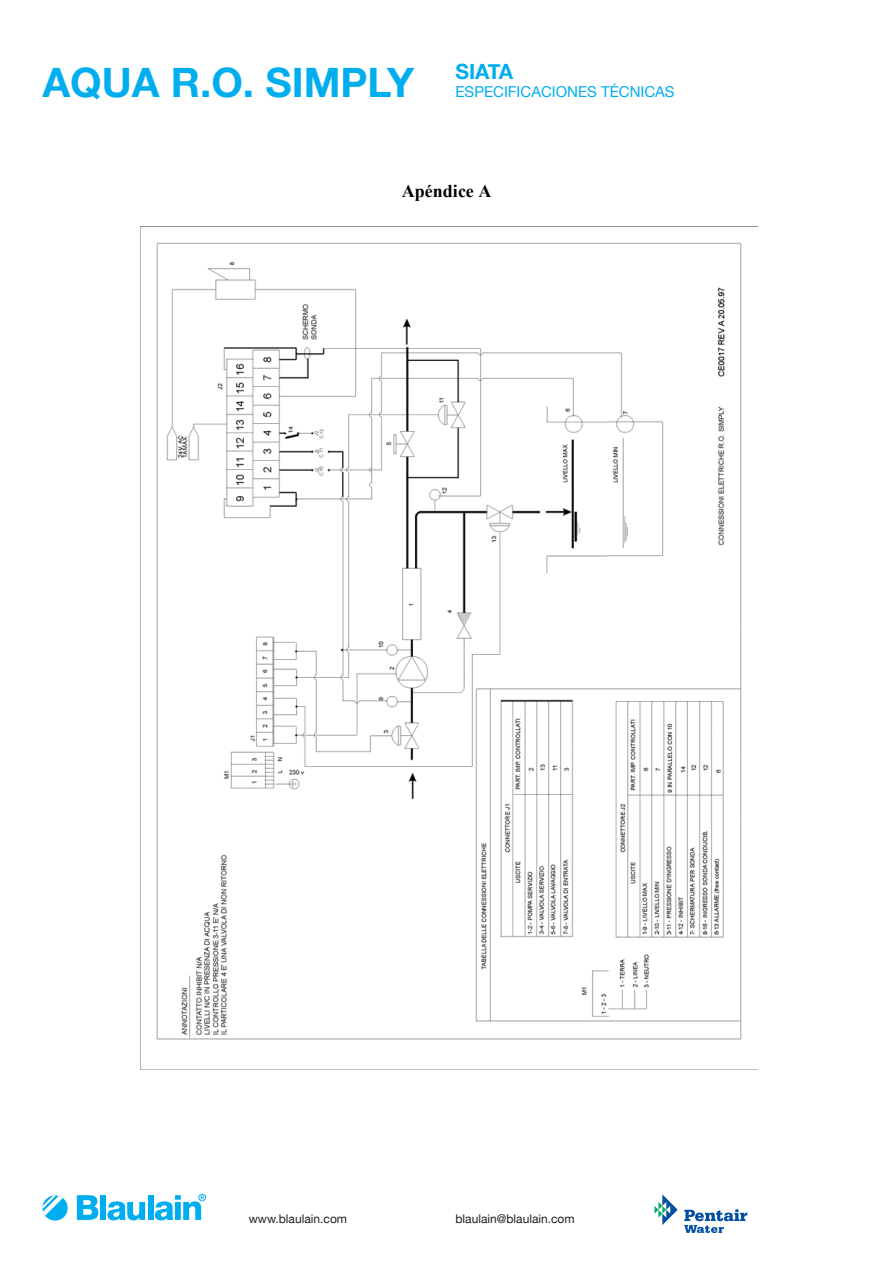
<style>
.page{position:relative;width:893px;height:1263px;background:#fff}
.page>*{position:absolute;margin:0;border:0;box-sizing:border-box;transform-origin:0 0}
.t1{font:700 40.5px "Helvetica Neue";color:#00aeef}
.t2{font:700 21px "Helvetica Neue";letter-spacing:-.045em;color:#00aeef}
.t3{font:700 18px "Times New Roman";color:#000}
.t4{font:15px "Helvetica Neue";color:#00aeef}
.t5{font:12px "Helvetica Neue";color:#231f20}
</style>
<div class="page">
<svg style="left:77px;top:1195px;width:21px;height:25px"></svg>
<div style="left:100px;top:1195px;width:6px;height:25px;background:#00aeef"></div>
<svg style="left:107px;top:1201px;width:38px;height:19px"></svg>
<div style="left:147px;top:1195px;width:6px;height:25px;background:#00aeef"></div>
<svg style="left:155px;top:1194px;width:51px;height:26px"></svg>
<svg style="left:42px;top:1195px;width:25px;height:26px"></svg>
<svg style="left:684px;top:1209px;width:63px;height:24px"></svg>
<svg style="left:654px;top:1194px;width:23px;height:31px"></svg>
<img style="left:140px;top:227px;width:602px;height:842px">
<h1 class="t1" style="left:43px;top:57px;width:373px">AQUA R.O. SIMPLY</h1>
<h2 class="t2" style="left:455px;top:59px;width:59px">SIATA</h2>
<p class="t4" style="left:455px;top:83px;width:221px">ESPECIFICACIONES TÉCNICAS</p>
<h3 class="t3" style="left:402px;top:181px;width:91px">Apéndice A</h3>
<p class="t5" style="left:249px;top:1211px;width:100px">www.blaulain.com</p>
<p class="t5" style="left:455px;top:1211px;width:121px">blaulain@blaulain.com</p>
</div>
